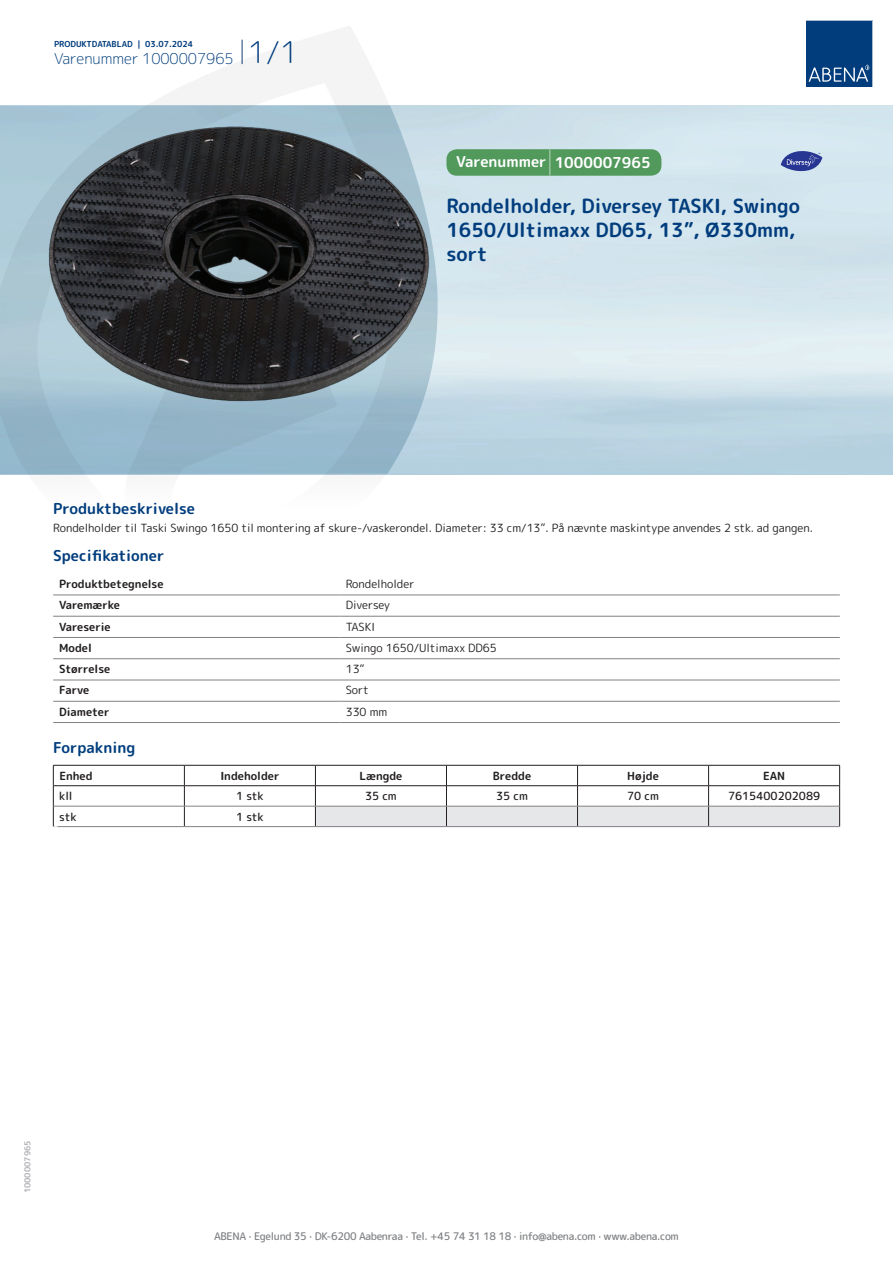
<style>
.page{position:relative;width:893px;height:1263px;background:#fff}
.page>*{position:absolute;margin:0;border:0;box-sizing:border-box;transform-origin:0 0}
.t1{font:700 19.5px/24px "Rounded Mplus 1 c";color:#013d7d}
.t2{font:700 15px "Rounded Mplus 1 c";color:#013d7d}
.t3{font:300 15px "Rounded Mplus 1 c";color:#013d7d}
.t4{font:700 15px "Rounded Mplus 1 c";color:#fff}
.t5{font:11.25px "Rounded Mplus 1 c";color:#231f20}
.t6{font:700 11.25px "Rounded Mplus 1 c";color:#231f20}
.t7{font:500 11.25px "Rounded Mplus 1 c";color:#231f20}
.t8{font:500 10.5px "Rounded Mplus 1 c";letter-spacing:-.03em;color:#808285}
.t9{font:700 10.5px "Rounded Mplus 1 c";color:#fff}
.t10{font:700 8.25px "Rounded Mplus 1 c";color:#013d7d}
.t11{font:700 8.25px "Rounded Mplus 1 c";color:#b2b3b7}
.s1{font-size:30px}
.s2{font-size:25.5px}
</style>
<div class="page">
<svg style="left:0;top:26px;width:439px;height:569px"></svg>
<svg style="left:0;top:106px;width:438px;height:368px;background:#9fbfcf"></svg>
<svg style="left:242px;top:40px;width:1px;height:24px"></svg>
<svg style="left:806px;top:20px;width:67px;height:67px;background:#144b86"></svg>
<img style="left:49px;top:127px;width:380px;height:275px">
<hr style="left:53px;top:595px;width:287px;height:1px;background:#808285">
<hr style="left:340px;top:595px;width:500px;height:1px;background:#808285">
<hr style="left:53px;top:616px;width:287px;height:1px;background:#808285">
<hr style="left:340px;top:616px;width:500px;height:1px;background:#808285">
<hr style="left:53px;top:637px;width:287px;height:1px;background:#808285">
<hr style="left:340px;top:637px;width:500px;height:1px;background:#808285">
<hr style="left:53px;top:658px;width:287px;height:1px;background:#808285">
<hr style="left:340px;top:658px;width:500px;height:1px;background:#808285">
<hr style="left:53px;top:680px;width:287px;height:1px;background:#808285">
<hr style="left:340px;top:680px;width:500px;height:1px;background:#808285">
<hr style="left:53px;top:701px;width:287px;height:1px;background:#808285">
<hr style="left:340px;top:701px;width:500px;height:1px;background:#808285">
<hr style="left:53px;top:722px;width:287px;height:1px;background:#808285">
<hr style="left:340px;top:722px;width:500px;height:1px;background:#808285">
<hr style="left:53px;top:765px;width:131px;height:1px;background:#231f20">
<hr style="left:184px;top:765px;width:131px;height:1px;background:#231f20">
<hr style="left:53px;top:785px;width:131px;height:1px;background:#231f20">
<hr style="left:184px;top:785px;width:131px;height:1px;background:#231f20">
<svg style="left:53px;top:765px;width:1px;height:61px"></svg>
<svg style="left:184px;top:765px;width:1px;height:61px"></svg>
<svg style="left:315px;top:765px;width:525px;height:61px"></svg>
<hr style="left:54px;top:806px;width:130px;height:1px;background:#808285">
<hr style="left:184px;top:806px;width:131px;height:1px;background:#808285">
<hr style="left:315px;top:806px;width:131px;height:1px;background:#808285">
<hr style="left:446px;top:806px;width:131px;height:1px;background:#808285">
<hr style="left:577px;top:806px;width:132px;height:1px;background:#808285">
<hr style="left:709px;top:806px;width:130px;height:1px;background:#808285">
<hr style="left:53px;top:826px;width:131px;height:1px;background:#808285">
<hr style="left:184px;top:826px;width:131px;height:1px;background:#808285">
<hr style="left:315px;top:826px;width:131px;height:1px;background:#808285">
<hr style="left:446px;top:826px;width:131px;height:1px;background:#808285">
<hr style="left:577px;top:826px;width:132px;height:1px;background:#808285">
<hr style="left:709px;top:826px;width:131px;height:1px;background:#808285">
<div style="left:446px;top:149px;width:215px;height:27px;background:#52995c;border-radius:10px"></div>
<svg style="left:781px;top:151px;width:41px;height:20px"></svg>
<p class="t10" style="left:54px;top:38px;width:141px">PRODUKTDATABLAD | 03.07.2024</p>
<h2 class="t3" style="left:54px;top:48px;width:246px">Varenummer 1000007965 <span class="s1">1/1</span></h2>
<h2 class="t4" style="left:456px;top:152px;width:196px">Varenummer <span class="s2">|</span> 1000007965</h2>
<h1 class="t1" style="left:446px;top:194px;width:355px">Rondelholder, Diversey TASKI, Swingo<br>1650/Ultimaxx DD65, 13”, Ø330mm, sort</h1>
<h2 class="t2" style="left:53px;top:498px;width:143px">Produktbeskrivelse</h2>
<p class="t5" style="left:53px;top:520px;width:761px">Rondelholder til Taski Swingo 1650 til montering af skure-/vaskerondel. Diameter: 33 cm/13”. På nævnte maskintype anvendes 2 stk. ad gangen.</p>
<h2 class="t2" style="left:53px;top:545px;width:113px">Specifikationer</h2>
<p class="t6" style="left:59px;top:576px;width:106px">Produktbetegnelse</p>
<p class="t5" style="left:346px;top:576px;width:70px">Rondelholder</p>
<p class="t6" style="left:59px;top:597px;width:62px">Varemærke</p>
<p class="t5" style="left:346px;top:597px;width:46px">Diversey</p>
<p class="t6" style="left:59px;top:618px;width:53px">Vareserie</p>
<p class="t5" style="left:346px;top:618px;width:31px">TASKI</p>
<p class="t6" style="left:59px;top:640px;width:34px">Model</p>
<p class="t5" style="left:346px;top:640px;width:153px">Swingo 1650/Ultimaxx DD65</p>
<p class="t6" style="left:59px;top:661px;width:53px">Størrelse</p>
<p class="t5" style="left:346px;top:661px;width:20px">13”</p>
<p class="t6" style="left:59px;top:682px;width:32px">Farve</p>
<p class="t5" style="left:346px;top:682px;width:25px">Sort</p>
<p class="t6" style="left:59px;top:704px;width:52px">Diameter</p>
<p class="t5" style="left:346px;top:704px;width:43px">330 mm</p>
<h2 class="t2" style="left:53px;top:737px;width:84px">Forpakning</h2>
<p class="t6" style="left:59px;top:768px;width:35px">Enhed</p>
<p class="t6" style="left:220px;top:768px;width:61px">Indeholder</p>
<p class="t6" style="left:359px;top:768px;width:44px">Længde</p>
<p class="t6" style="left:493px;top:768px;width:40px">Bredde</p>
<p class="t6" style="left:627px;top:768px;width:33px">Højde</p>
<p class="t6" style="left:763px;top:768px;width:24px">EAN</p>
<p class="t7" style="left:59px;top:788px;width:15px">kll</p>
<p class="t7" style="left:236px;top:788px;width:29px">1 stk</p>
<p class="t7" style="left:365px;top:788px;width:33px">35 cm</p>
<p class="t7" style="left:496px;top:788px;width:33px">35 cm</p>
<p class="t7" style="left:627px;top:788px;width:33px">70 cm</p>
<p class="t7" style="left:728px;top:788px;width:94px">7615400202089</p>
<p class="t7" style="left:59px;top:808px;width:19px">stk</p>
<p class="t7" style="left:236px;top:808px;width:29px">1 stk</p>
<p class="t9" style="left:53px;top:822px;width:7px">*</p>
<p class="t11" style="left:22px;top:1193px;width:54px;rotate:-90deg">1000007965</p>
<p class="t8" style="left:214px;top:1229px;width:466px">ABENA · Egelund 35 · DK-6200 Aabenraa · Tel. +45 74 31 18 18 · info@abena.com · www.abena.com</p>
</div>
